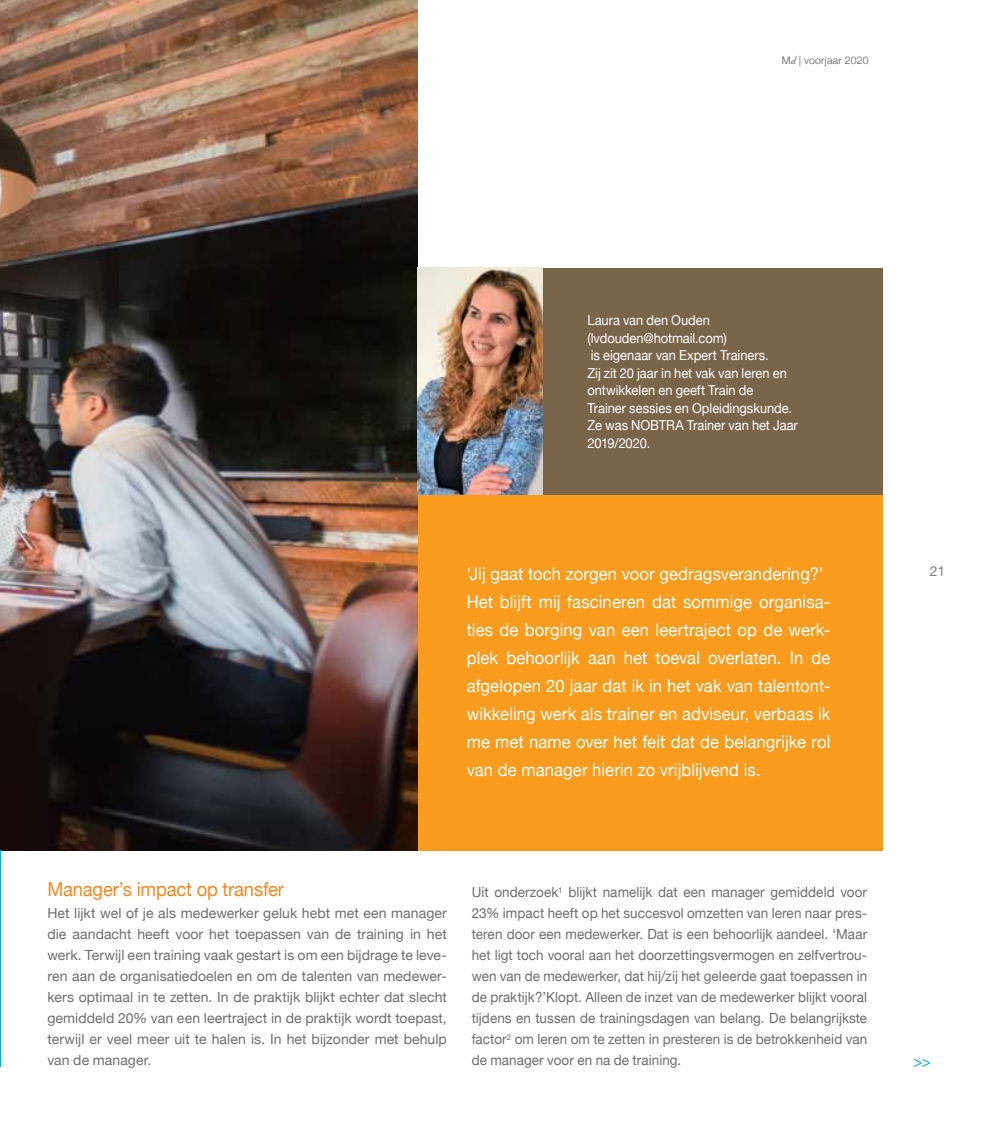
<style>
.page{position:relative;width:993px;height:1141px;background:#fff}
.page>*{position:absolute;margin:0;border:0;box-sizing:border-box;transform-origin:0 0}
.t1{font:19.25px "Helvetica Neue";letter-spacing:-.01em;color:#f6861f;scale:.95 1}
.t2{font:17.5px/28px "Helvetica Neue";letter-spacing:.005em;color:#fff;scale:.95 1}
.t3{font:15.75px "Helvetica Neue";color:#00aae6;scale:.96 1}
.t4{font:14px/21px "Helvetica Neue";letter-spacing:.005em;color:#6d6e71;text-align:justify;scale:.96 1}
.t5{font:14px/21px "Helvetica Neue";letter-spacing:.005em;color:#6d6e71;text-align:justify}
.t6{font:14px "Helvetica Neue";color:#808285}
.t7{font:13.65px/17.5px "Helvetica Neue";letter-spacing:-.005em;color:#fff;scale:.94 1}
.t8{font:300 10.5px "Helvetica Neue";letter-spacing:.025em;color:#58595b}
.s1{font-family:"Adobe Garamond Pro";font-weight:400;font-style:italic}
</style>
<div class="page">
<div style="left:417px;top:268px;width:465px;height:582px;background:#f99b1c"></div>
<img style="left:0;top:0;width:417px;height:851px">
<div style="left:418px;top:268px;width:464px;height:226px;background:#7a654b"></div>
<img style="left:417px;top:268px;width:126px;height:227px">
<hr style="left:0;top:850px;width:1px;height:217px;background:#00aae6">
<p class="t8" style="left:781px;top:54px;width:88px">M<span class="s1">d</span> | voorjaar 2020</p>
<p class="t7" style="left:587px;top:313px;width:225px">Laura van den Ouden (lvdouden@hotmail.com)<br>is eigenaar van Expert Trainers.<br>Zij zit 20 jaar in het vak van leren en ontwikkelen en geeft Train de<br>Trainer sessies en Opleidingskunde.<br>Ze was NOBTRA Trainer van het Jaar<br>2019/2020.</p>
<p class="t2" style="left:466px;top:560px;width:384px">‘Jij gaat toch zorgen voor gedragsverandering?’ Het blijft mij fascineren dat sommige organisa&shy;ties de borging van een leertraject op de werk&shy;plek behoorlijk aan het toeval overlaten. In de afgelopen 20 jaar dat ik in het vak van talentont&shy;wikkeling werk als trainer en adviseur, verbaas ik me met name over het feit dat de belangrijke rol van de manager hierin zo vrijblijvend is.</p>
<h1 class="t1" style="left:47px;top:875px;width:250px">Manager’s impact op transfer</h1>
<p class="t5" style="left:47px;top:904px;width:401px">Het lijkt wel of je als medewerker geluk hebt met een manager die aandacht heeft voor het toepassen van de training in het werk. Terwijl een training vaak gestart is om een bijdrage te leve&shy;ren aan de organisatiedoelen en om de talenten van medewer&shy;kers optimaal in te zetten. In de praktijk blijkt echter dat slecht gemiddeld 20% van een leertraject in de praktijk wordt toepast, terwijl er veel meer uit te halen is. In het bijzonder met behulp van de manager.</p>
<p class="t4" style="left:471px;top:882px;width:413px">Uit onderzoek<sup>1</sup> blijkt namelijk dat een manager gemiddeld voor 23% impact heeft op het succesvol omzetten van leren naar pres&shy;teren door een medewerker. Dat is een behoorlijk aandeel. ‘Maar het ligt toch vooral aan het doorzettingsvermogen en zelfvertrou&shy;wen van de medewerker, dat hij/zij het geleerde gaat toepassen in de praktijk?’Klopt. Alleen de inzet van de medewerker blijkt vooral tijdens en tussen de trainingsdagen van belang. De belangrijkste factor<sup>2</sup> om leren om te zetten in presteren is de betrokkenheid van de manager voor en na de training.</p>
<p class="t6" style="left:929px;top:561px;width:17px">21</p>
<p class="t3" style="left:913px;top:1050px;width:20px">&gt;&gt;</p>
</div>
